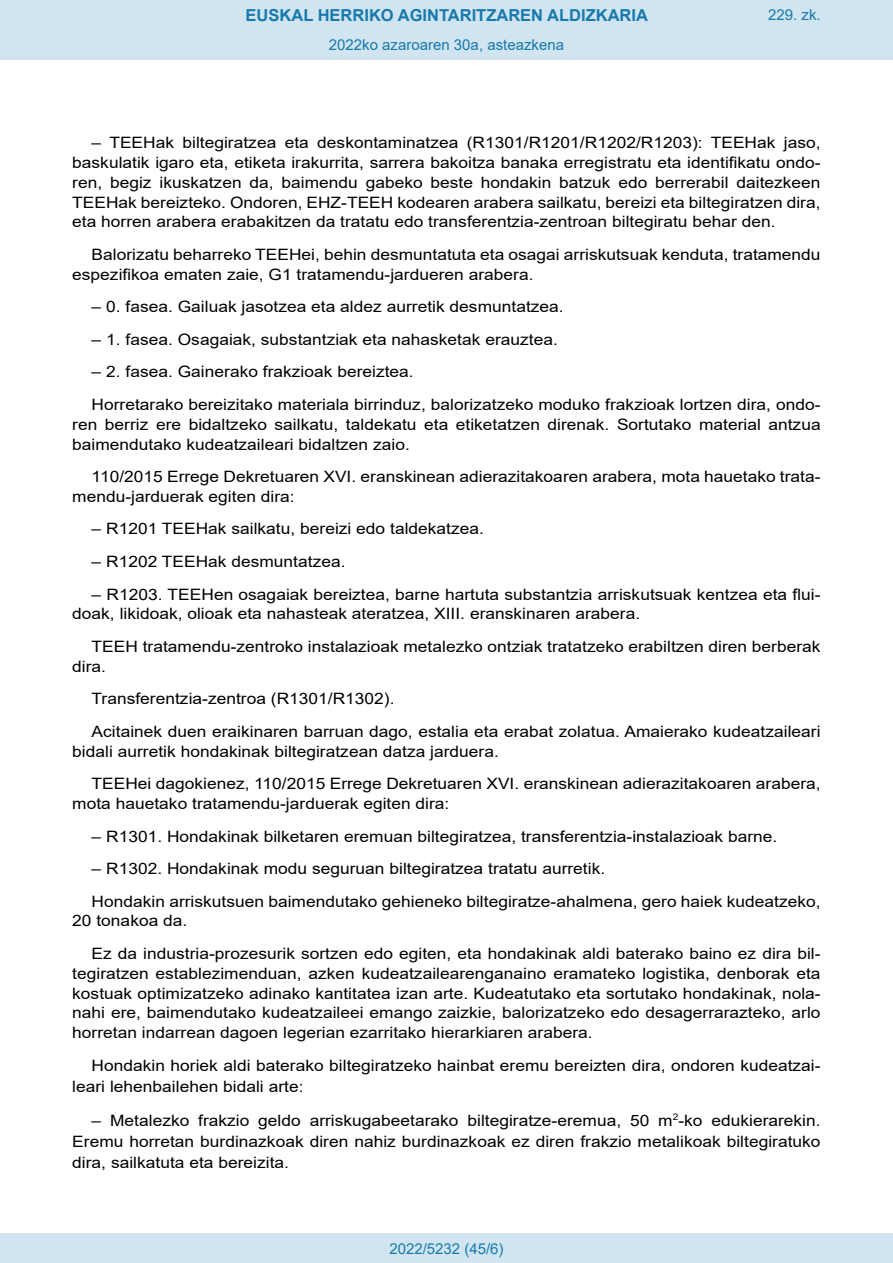
<style>
.page{position:relative;width:893px;height:1263px;background:#fff}
.page>*{position:absolute;margin:0;border:0;box-sizing:border-box;transform-origin:0 0}
.t1{font:700 16.5px "Arial";color:#1879ad}
.BOPVDetalle{font:15.6px/19.8px "Arial";color:#000;scale:1.11 1}
.Paginacion_Centro{font:15px "Arial";color:#1879ad}
</style>
<div class="page">
<div style="left:0;top:0;width:893px;height:60px;background:#d0e5f0"></div>
<div style="left:0;top:1233px;width:893px;height:30px;background:#d0e5f0"></div>
<p class="t1" style="left:246px;top:3px;width:404px">EUSKAL HERRIKO AGINTARITZAREN ALDIZKARIA</p>
<p class="Paginacion_Centro" style="left:329px;top:35px;width:237px">2022ko azaroaren 30a, asteazkena</p>
<p class="Paginacion_Centro" style="left:768px;top:5px;width:54px">229. zk.</p>
<p class="BOPVDetalle" style="left:72px;top:133px;width:676px;text-align:justify;text-indent:19px">– TEEHak biltegiratzea eta deskontaminatzea (R1301/R1201/R1202/R1203): TEEHak jaso, baskulatik igaro eta, etiketa irakurrita, sarrera bakoitza banaka erregistratu eta identifikatu ondo&shy;ren, begiz ikuskatzen da, baimendu gabeko beste hondakin batzuk edo berrerabil daitezkeen TEEHak bereizteko. Ondoren, EHZ-TEEH kodearen arabera sailkatu, bereizi eta biltegiratzen dira, eta horren arabera erabakitzen da tratatu edo transferentzia-zentroan biltegiratu behar den.</p>
<p class="BOPVDetalle" style="left:72px;top:244px;width:676px;text-indent:19px">Balorizatu beharreko TEEHei, behin desmuntatuta eta osagai arriskutsuak kenduta, tratamendu espezifikoa ematen zaie, G1 tratamendu-jardueren arabera.</p>
<p class="BOPVDetalle" style="left:92px;top:297px;width:427px">– 0. fasea. Gailuak jasotzea eta aldez aurretik desmuntatzea.</p>
<p class="BOPVDetalle" style="left:92px;top:329px;width:421px">– 1. fasea. Osagaiak, substantziak eta nahasketak erauztea.</p>
<p class="BOPVDetalle" style="left:92px;top:362px;width:292px">– 2. fasea. Gainerako frakzioak bereiztea.</p>
<p class="BOPVDetalle" style="left:72px;top:394px;width:676px;text-align:justify;text-indent:19px">Horretarako bereizitako materiala birrinduz, balorizatzeko moduko frakzioak lortzen dira, ondo&shy;ren berriz ere bidaltzeko sailkatu, taldekatu eta etiketatzen direnak. Sortutako material antzua baimendutako kudeatzaileari bidaltzen zaio.</p>
<p class="BOPVDetalle" style="left:72px;top:467px;width:676px;text-indent:19px">110/2015 Errege Dekretuaren XVI. eranskinean adierazitakoaren arabera, mota hauetako trata&shy;mendu-jarduerak egiten dira:</p>
<p class="BOPVDetalle" style="left:92px;top:519px;width:355px">– R1201 TEEHak sailkatu, bereizi edo taldekatzea.</p>
<p class="BOPVDetalle" style="left:92px;top:551px;width:230px">– R1202 TEEHak desmuntatzea.</p>
<p class="BOPVDetalle" style="left:72px;top:584px;width:676px;text-indent:19px">– R1203. TEEHen osagaiak bereiztea, barne hartuta substantzia arriskutsuak kentzea eta flui&shy;doak, likidoak, olioak eta nahasteak ateratzea, XIII. eranskinaren arabera.</p>
<p class="BOPVDetalle" style="left:72px;top:636px;width:676px;text-indent:19px">TEEH tratamendu-zentroko instalazioak metalezko ontziak tratatzeko erabiltzen diren berberak dira.</p>
<p class="BOPVDetalle" style="left:92px;top:689px;width:274px">Transferentzia-zentroa (R1301/R1302).</p>
<p class="BOPVDetalle" style="left:72px;top:721px;width:676px;text-indent:19px">Acitainek duen eraikinaren barruan dago, estalia eta erabat zolatua. Amaierako kudeatzaileari bidali aurretik hondakinak biltegiratzean datza jarduera.</p>
<p class="BOPVDetalle" style="left:72px;top:774px;width:676px;text-indent:19px">TEEHei dagokienez, 110/2015 Errege Dekretuaren XVI. eranskinean adierazitakoaren arabera, mota hauetako tratamendu-jarduerak egiten dira:</p>
<p class="BOPVDetalle" style="left:92px;top:826px;width:619px">– R1301. Hondakinak bilketaren eremuan biltegiratzea, transferentzia-instalazioak barne.</p>
<p class="BOPVDetalle" style="left:92px;top:859px;width:464px">– R1302. Hondakinak modu seguruan biltegiratzea tratatu aurretik.</p>
<p class="BOPVDetalle" style="left:72px;top:891px;width:676px;text-indent:19px">Hondakin arriskutsuen baimendutako gehieneko biltegiratze-ahalmena, gero haiek kudeatzeko,<br>20 tonakoa da.</p>
<p class="BOPVDetalle" style="left:72px;top:943px;width:676px;text-align:justify;text-indent:19px">Ez da industria-prozesurik sortzen edo egiten, eta hondakinak aldi baterako baino ez dira bil&shy;tegiratzen establezimenduan, azken kudeatzailearenganaino eramateko logistika, denborak eta kostuak optimizatzeko adinako kantitatea izan arte. Kudeatutako eta sortutako hondakinak, nola&shy;nahi ere, baimendutako kudeatzaileei emango zaizkie, balorizatzeko edo desagerrarazteko, arlo horretan indarrean dagoen legerian ezarritako hierarkiaren arabera.</p>
<p class="BOPVDetalle" style="left:72px;top:1055px;width:676px;line-height:21px;text-indent:19px">Hondakin horiek aldi baterako biltegiratzeko hainbat eremu bereizten dira, ondoren kudeatzai&shy;leari lehenbailehen bidali arte:</p>
<p class="BOPVDetalle" style="left:72px;top:1109px;width:676px;line-height:21px;text-align:justify;text-indent:19px">– Metalezko frakzio geldo arriskugabeetarako biltegiratze-eremua, 50 m<sup>2</sup>-ko edukierarekin.<br>Eremu horretan burdinazkoak diren nahiz burdinazkoak ez diren frakzio metalikoak biltegiratuko dira, sailkatuta eta bereizita.</p>
<p class="Paginacion_Centro" style="left:389px;top:1238px;width:116px">2022/5232 (45/6)</p>
</div>
